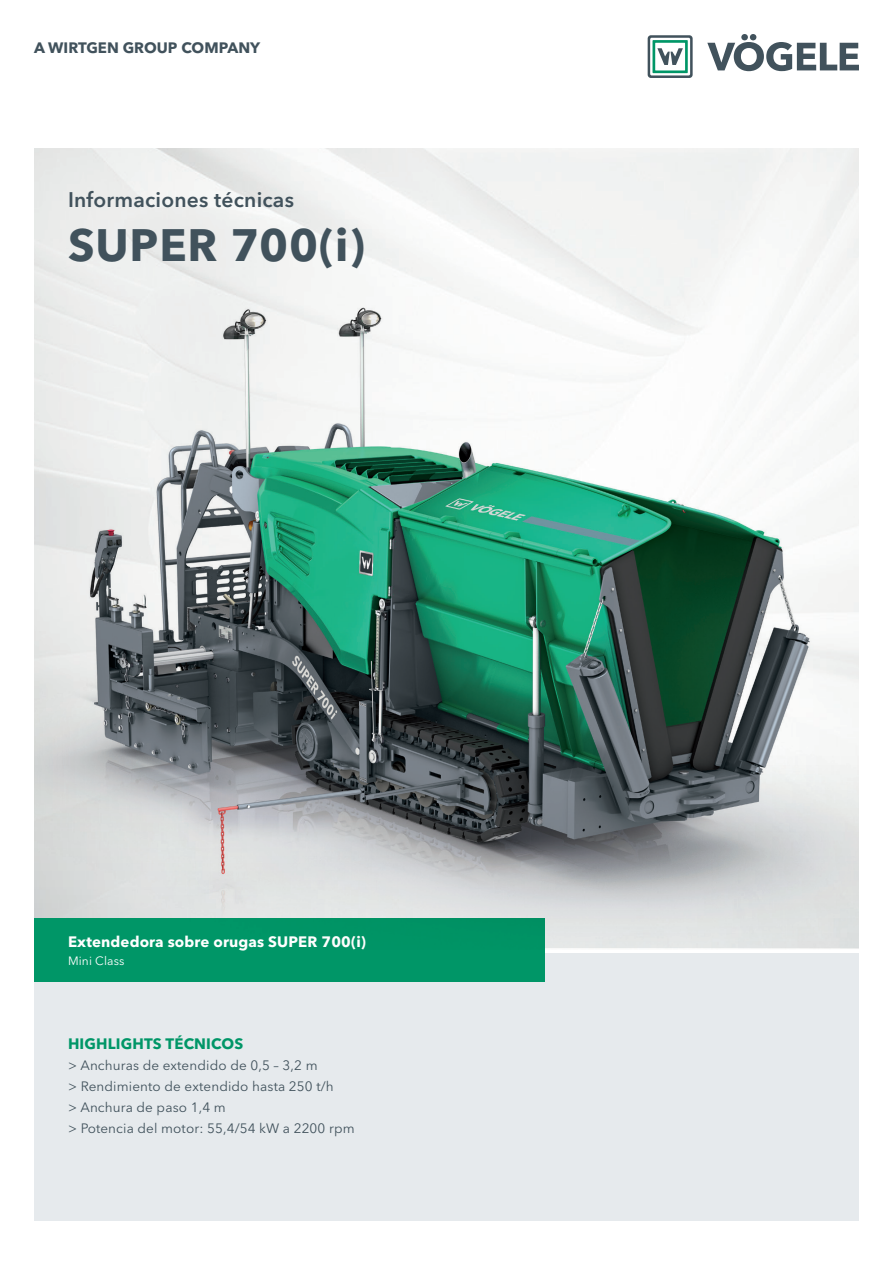
<style>
.page{position:relative;width:893px;height:1263px;background:#fff}
.page>*{position:absolute;margin:0;border:0;box-sizing:border-box;transform-origin:0 0}
.t1{font:700 45px "Avenir Next LT Pro";letter-spacing:.02em;color:#41525c}
.t2{font:600 21px "Avenir Next LT Pro";letter-spacing:.01em;color:#41525c}
.t3{font:700 15px "Avenir Next LT Pro";letter-spacing:.01em;color:#fff}
.t4{font:700 15px "Avenir Next LT Pro";color:#41525c}
.t5{font:700 15px "Avenir Next LT Pro";letter-spacing:.01em;color:#009667}
.t6{font:13.5px/21px "Avenir Next LT Pro";letter-spacing:.01em;color:#41525c}
.t7{font:12px "Avenir Next LT Pro";letter-spacing:.01em;color:#fff}
</style>
<div class="page">
<div style="left:34px;top:952px;width:825px;height:268px;background:#e6eaed"></div>
<svg style="left:707px;top:34px;width:152px;height:37px"></svg>
<svg style="left:648px;top:35px;width:45px;height:43px"></svg>
<div style="left:34px;top:919px;width:510px;height:63px;background:#009667"></div>
<img style="left:34px;top:205px;width:825px;height:744px">
<img style="left:275px;top:308px;width:89px;height:143px">
<p class="t4" style="left:34px;top:39px;width:228px">A WIRTGEN GROUP COMPANY</p>
<h2 class="t2" style="left:68px;top:187px;width:228px">Informaciones técnicas</h2>
<h1 class="t1" style="left:68px;top:218px;width:298px">SUPER 700(i)</h1>
<p class="t3" style="left:68px;top:933px;width:300px">Extendedora sobre orugas SUPER 700(i)</p>
<p class="t7" style="left:68px;top:954px;width:58px">Mini Class</p>
<p class="t5" style="left:68px;top:1034px;width:177px">HIGHLIGHTS TÉCNICOS</p>
<p class="t6" style="left:68px;top:1055px;width:288px">&gt; Anchuras de extendido de 0,5 – 3,2 m<br>&gt; Rendimiento de extendido hasta 250 t/h<br>&gt; Anchura de paso 1,4 m<br>&gt; Potencia del motor: 55,4/54 kW a 2200 rpm</p>
</div>
